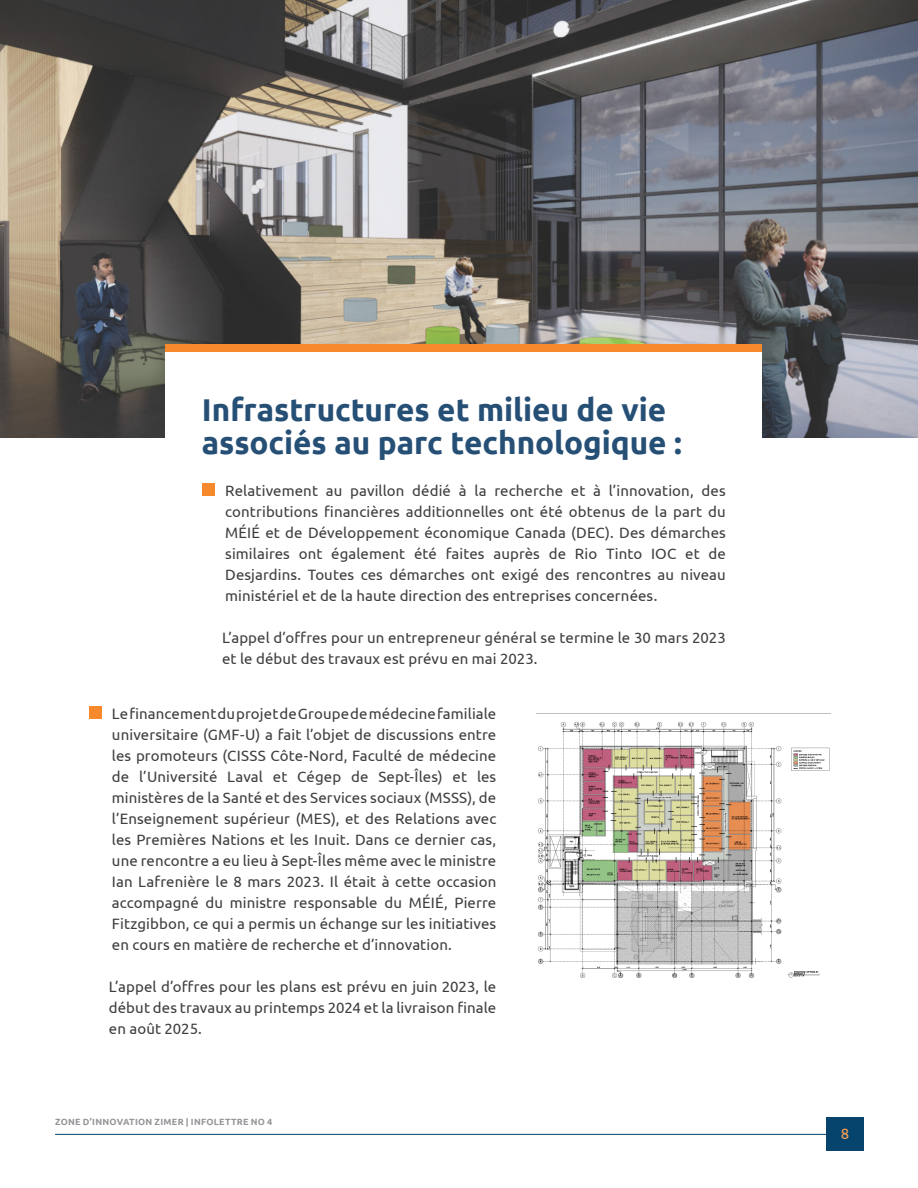
<style>
.page{position:relative;width:918px;height:1188px;background:#fff}
.page>*{position:absolute;margin:0;border:0;box-sizing:border-box;transform-origin:0 0}
.Titre_bleu{font:700 31.5px/33px "Ubuntu";letter-spacing:-.005em;color:#264f76}
.Texte_courant{font:15px/21px "Ubuntu";letter-spacing:.005em;color:#3e3e3f;text-align:justify}
.t1{font:15px "Ubuntu";color:#f89e54}
.t2{font:700 9px "Ubuntu";letter-spacing:.03em;color:#939598}
</style>
<div class="page">
<hr style="left:55px;top:1134px;width:809px;height:1px;background:#07446d">
<div style="left:826px;top:1117px;width:38px;height:34px;background:#07446d"></div>
<img style="left:0;top:0;width:918px;height:437px">
<div style="left:165px;top:351px;width:596px;height:347px;background:#fff"></div>
<div style="left:202px;top:483px;width:13px;height:13px;background:#f5892c"></div>
<div style="left:165px;top:344px;width:596px;height:8px;background:#f5892c"></div>
<img style="left:538px;top:721px;width:292px;height:257px">
<div style="left:89px;top:706px;width:13px;height:13px;background:#f5892c"></div>
<p class="Titre_bleu" style="left:202px;top:393px;width:482px">Infrastructures et milieu de vie associés au parc technologique :</p>
<p class="Texte_courant" style="left:225px;top:480px;width:502px">Relativement au pavillon dédié à la recherche et à l’innovation, des contributions financières additionnelles ont été obtenus de la part du MÉIÉ et de Développement économique Canada (DEC). Des démarches similaires ont également été faites auprès de Rio Tinto IOC et de Desjardins. Toutes ces démarches ont exigé des rencontres au niveau ministériel et de la haute direction des entreprises concernées.</p>
<p class="Texte_courant" style="left:222px;top:627px;width:505px">L’appel d’offres pour un entrepreneur général se termine le 30 mars 2023 et le début des travaux est prévu en mai 2023.</p>
<p class="Texte_courant" style="left:112px;top:703px;width:386px">Le financement du projet de Groupe de médecine familiale universitaire (GMF-U) a fait l’objet de discussions entre les promoteurs (CISSS Côte-Nord, Faculté de médecine de l’Université Laval et Cégep de Sept-Îles) et les ministères de la Santé et des Services sociaux (MSSS), de l’Enseignement supérieur (MES), et des Relations avec les Premières Nations et les Inuit. Dans ce dernier cas, une rencontre a eu lieu à Sept-Îles même avec le ministre Ian Lafrenière le 8 mars 2023. Il était à cette occasion accompagné du ministre responsable du MÉIÉ, Pierre Fitzgibbon, ce qui a permis un échange sur les initiatives en cours en matière de recherche et d’innovation.</p>
<p class="Texte_courant" style="left:109px;top:976px;width:389px">L’appel d’offres pour les plans est prévu en juin 2023, le début des travaux au printemps 2024 et la livraison finale en août 2025.</p>
<p class="t2" style="left:55px;top:1116px;width:219px">ZONE D’INNOVATION ZIMER | INFOLETTRE NO 4</p>
<p class="t1" style="left:841px;top:1125px;width:10px">8</p>
</div>
